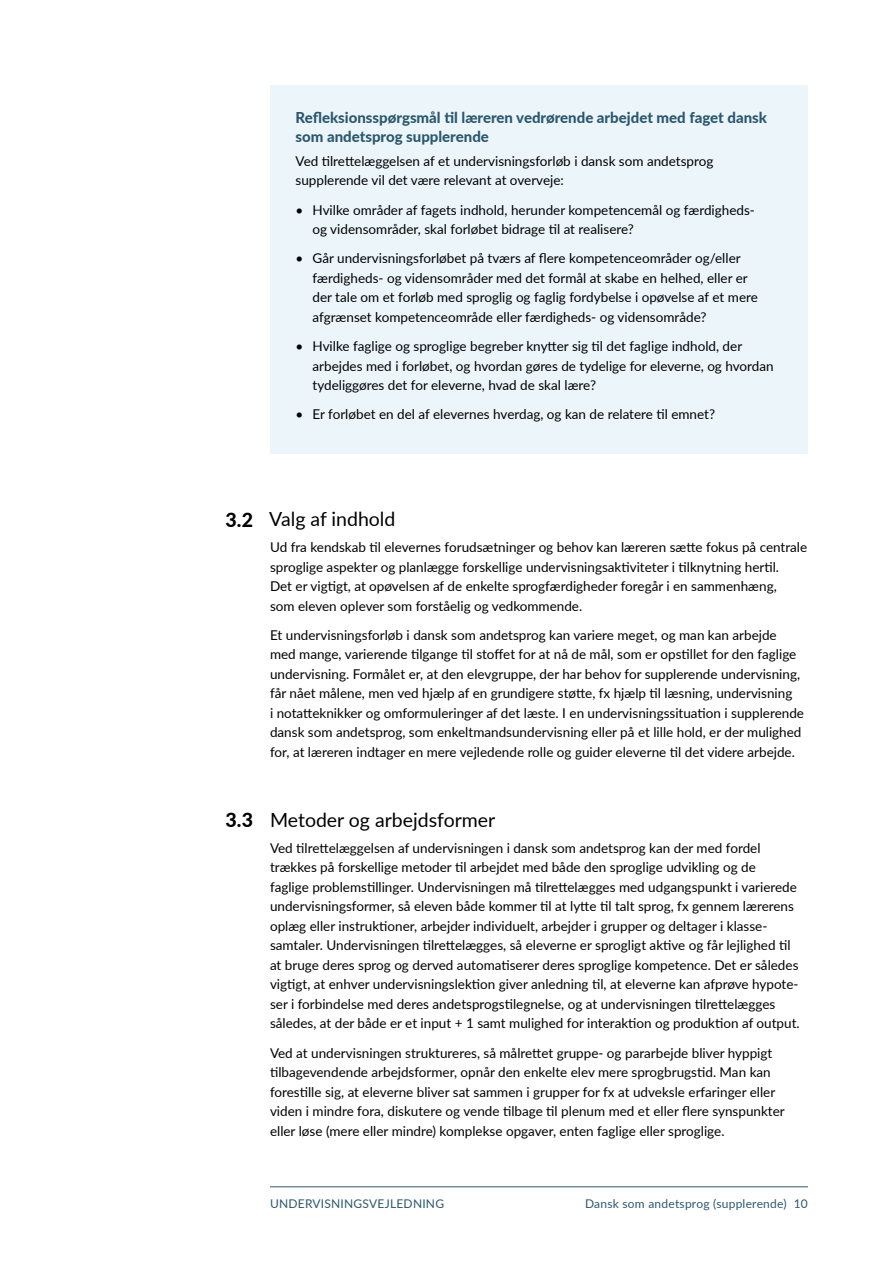
<style>
.page{position:relative;width:893px;height:1263px;background:#fff}
.page>*{position:absolute;margin:0;border:0;box-sizing:border-box;transform-origin:0 0}
.t1{font:19.5px "Lato";color:#000}
.t2{font:800 19.5px "Lato";color:#000}
.t3{font:800 15px/19.5px "Lato";color:#2b586f}
.t4{font:13.5px/19.5px "Lato";color:#000}
.t5{font:12px "Lato";letter-spacing:.02em;color:#2b586f}
</style>
<div class="page">
<div style="left:270px;top:85px;width:538px;height:368px;background:#ecf6fa"></div>
<hr style="left:270px;top:1186px;width:538px;height:1px;background:#2b586f">
<p class="t3" style="left:296px;top:107px;width:473px">Refleksionsspørgsmål til læreren vedrørende arbejdet med faget dansk som andetsprog supplerende</p>
<p class="t4" style="left:296px;top:151px;width:419px">Ved tilrettelæggelsen af et undervisningsforløb i dansk som andetsprog supplerende vil det være relevant at overveje:</p>
<p class="t4" style="left:313px;top:199px;width:442px;text-indent:-17px">• Hvilke områder af fagets indhold, herunder kompetencemål og færdigheds&shy;og vidensområder, skal forløbet bidrage til at realisere?</p>
<p class="t4" style="left:313px;top:248px;width:447px;text-indent:-17px">• Går undervisningsforløbet på tværs af flere kompetenceområder og/eller færdigheds- og vidensområder med det formål at skabe en helhed, eller er der tale om et forløb med sproglig og faglig fordybelse i opøvelse af et mere afgrænset kompetenceområde eller færdigheds- og vidensområde?</p>
<p class="t4" style="left:313px;top:336px;width:463px;text-indent:-17px">• Hvilke faglige og sproglige begreber knytter sig til det faglige indhold, der arbejdes med i forløbet, og hvordan gøres de tydelige for eleverne, og hvordan tydeliggøres det for eleverne, hvad de skal lære?</p>
<p class="t4" style="left:296px;top:404px;width:421px">• Er forløbet en del af elevernes hverdag, og kan de relatere til emnet?</p>
<h3 class="t2" style="left:225px;top:505px;width:29px">3.2</h3>
<h3 class="t1" style="left:269px;top:505px;width:128px">Valg af indhold</h3>
<p class="t4" style="left:270px;top:537px;width:539px">Ud fra kendskab til elevernes forudsætninger og behov kan læreren sætte fokus på centrale sproglige aspekter og planlægge forskellige undervisningsaktiviteter i tilknytning hertil.<br>Det er vigtigt, at opøvelsen af de enkelte sprogfærdigheder foregår i en sammenhæng,<br>som eleven oplever som forståelig og vedkommende.</p>
<p class="t4" style="left:270px;top:625px;width:536px">Et undervisningsforløb i dansk som andetsprog kan variere meget, og man kan arbejde med mange, varierende tilgange til stoffet for at nå de mål, som er opstillet for den faglige undervisning. Formålet er, at den elevgruppe, der har behov for supplerende undervisning, får nået målene, men ved hjælp af en grundigere støtte, fx hjælp til læsning, undervisning<br>i notatteknikker og omformuleringer af det læste. I en undervisningssituation i supplerende dansk som andetsprog, som enkeltmandsundervisning eller på et lille hold, er der mulighed for, at læreren indtager en mere vejledende rolle og guider eleverne til det videre arbejde.</p>
<h3 class="t2" style="left:225px;top:805px;width:29px">3.3</h3>
<h3 class="t1" style="left:270px;top:806px;width:227px">Metoder og arbejdsformer</h3>
<p class="t4" style="left:270px;top:837px;width:531px">Ved tilrettelæggelsen af undervisningen i dansk som andetsprog kan der med fordel trækkes på forskellige metoder til arbejdet med både den sproglige udvikling og de<br>faglige problemstillinger. Undervisningen må tilrettelægges med udgangspunkt i varierede undervisningsformer, så eleven både kommer til at lytte til talt sprog, fx gennem lærerens oplæg eller instruktioner, arbejder individuelt, arbejder i grupper og deltager i klasse&shy;samtaler. Undervisningen tilrettelægges, så eleverne er sprogligt aktive og får lejlighed til at bruge deres sprog og derved automatiserer deres sproglige kompetence. Det er således vigtigt, at enhver undervisningslektion giver anledning til, at eleverne kan afprøve hypote&shy;ser i forbindelse med deres andetsprogstilegnelse, og at undervisningen tilrettelægges således, at der både er et input + 1 samt mulighed for interaktion og produktion af output.</p>
<p class="t4" style="left:270px;top:1042px;width:516px">Ved at undervisningen struktureres, så målrettet gruppe- og pararbejde bliver hyppigt tilbagevendende arbejdsformer, opnår den enkelte elev mere sprogbrugstid. Man kan forestille sig, at eleverne bliver sat sammen i grupper for fx at udveksle erfaringer eller viden i mindre fora, diskutere og vende tilbage til plenum med et eller flere synspunkter eller løse (mere eller mindre) komplekse opgaver, enten faglige eller sproglige.</p>
<p class="t5" style="left:270px;top:1195px;width:176px">UNDERVISNINGSVEJLEDNING</p>
<p class="t5" style="left:585px;top:1195px;width:224px">Dansk som andetsprog (supplerende) 10</p>
</div>
